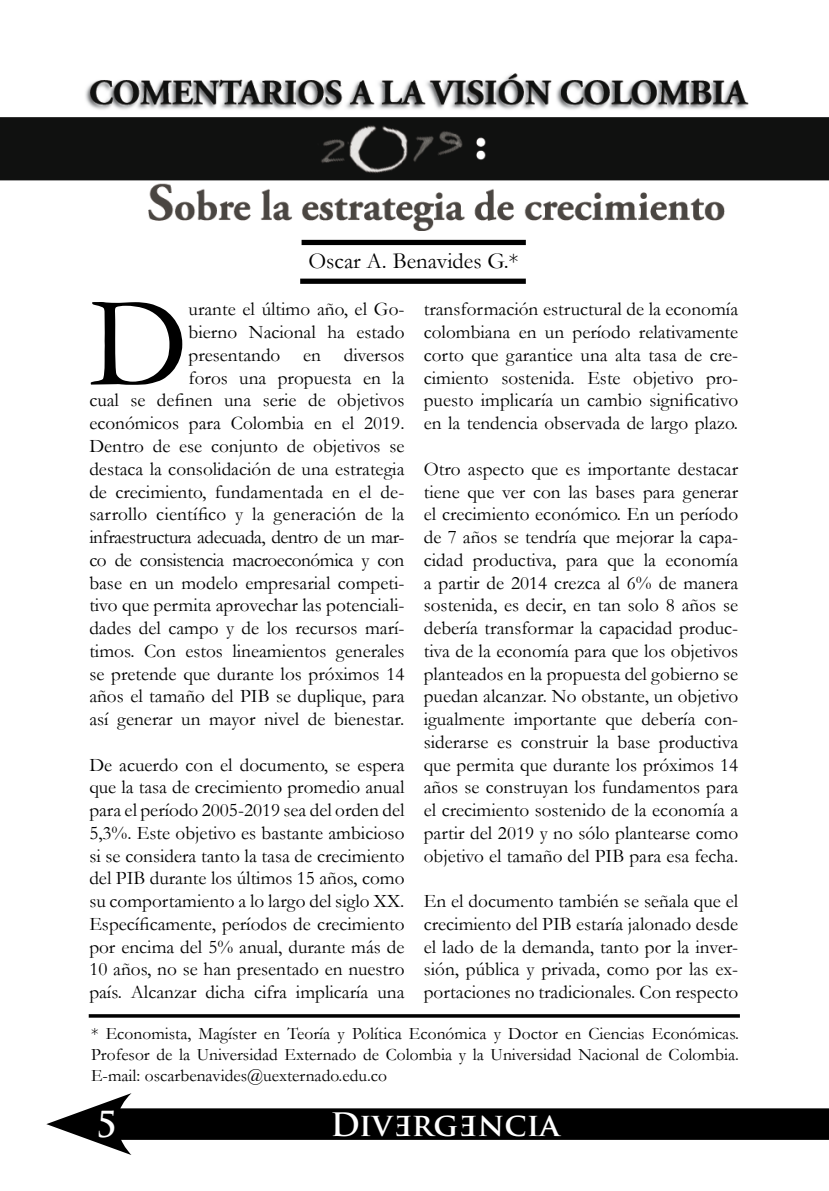
<style>
.page{position:relative;width:829px;height:1191px;background:#fff}
.page>*{position:absolute;margin:0;border:0;box-sizing:border-box;transform-origin:0 0}
.t1{font:128.62px "Garamond";color:#000}
.t2{font:700 35px "Trajan Pro";color:#fff}
.t3{font:700 31.5px "Trajan Pro";letter-spacing:.005em;color:#fff}
.t4{font:22.75px "Garamond";color:#000}
.t5{font:19.25px/22.8px "Garamond";color:#000;text-align:justify}
.t6{font:17.5px/21px "Garamond";color:#000;text-align:justify}
</style>
<div class="page">
<div style="left:99px;top:1108px;width:729px;height:31px;background:#000"></div>
<svg style="left:46px;top:1093px;width:85px;height:62px"></svg>
<hr style="left:89px;top:1014px;width:650px;height:3px;background:#000">
<div style="left:301px;top:240px;width:224px;height:5px;background:#000"></div>
<div style="left:300px;top:278px;width:225px;height:6px;background:#000"></div>
<img style="left:0;top:73px;width:828px;height:158px">
<p class="t4" style="left:308px;top:246px;width:211px">Oscar A. Benavides G.*</p>
<h1 class="t1" style="left:89px;top:257px;width:101px">D</h1>
<p class="t5" style="left:89px;top:297px;width:316px;text-align:right">urante el último año, el Go-<br>bierno Nacional ha estado<br>presentando en diversos<br>foros una propuesta en la<br>cual se definen una serie de objetivos económicos para Colombia en el 2019.<br>Dentro de ese conjunto de objetivos se destaca la consolidación de una estrategia de crecimiento, fundamentada en el de&shy;sarrollo científico y la generación de la infraestructura adecuada, dentro de un mar&shy;co de consistencia macroeconómica y con base en un modelo empresarial competi&shy;tivo que permita aprovechar las potenciali&shy;dades del campo y de los recursos marí&shy;timos. Con estos lineamientos generales se pretende que durante los próximos 14 años el tamaño del PIB se duplique, para así generar un mayor nivel de bienestar.</p>
<p class="t5" style="left:89px;top:752px;width:316px">De acuerdo con el documento, se espera que la tasa de crecimiento promedio anual para el período 2005-2019 sea del orden del 5,3%. Este objetivo es bastante ambicioso si se considera tanto la tasa de crecimiento del PIB durante los últimos 15 años, como su comportamiento a lo largo del siglo XX.<br>Específicamente, períodos de crecimiento por encima del 5% anual, durante más de 10 años, no se han presentado en nuestro país. Alcanzar dicha cifra implicaría una</p>
<p class="t5" style="left:424px;top:297px;width:316px">transformación estructural de la economía colombiana en un período relativamente corto que garantice una alta tasa de cre&shy;cimiento sostenida. Este objetivo pro&shy;puesto implicaría un cambio significativo en la tendencia observada de largo plazo.</p>
<p class="t5" style="left:424px;top:457px;width:316px">Otro aspecto que es importante destacar tiene que ver con las bases para generar el crecimiento económico. En un período de 7 años se tendría que mejorar la capa&shy;cidad productiva, para que la economía a partir de 2014 crezca al 6% de manera sostenida, es decir, en tan solo 8 años se debería transformar la capacidad produc&shy;tiva de la economía para que los objetivos planteados en la propuesta del gobierno se puedan alcanzar. No obstante, un objetivo igualmente importante que debería con&shy;siderarse es construir la base productiva que permita que durante los próximos 14 años se construyan los fundamentos para el crecimiento sostenido de la economía a partir del 2019 y no sólo plantearse como objetivo el tamaño del PIB para esa fecha.</p>
<p class="t5" style="left:424px;top:889px;width:316px">En el documento también se señala que el crecimiento del PIB estaría jalonado desde el lado de la demanda, tanto por la inver&shy;sión, pública y privada, como por las ex&shy;portaciones no tradicionales. Con respecto</p>
<p class="t6" style="left:91px;top:1022px;width:649px">* Economista, Magíster en Teoría y Política Económica y Doctor en Ciencias Económicas.<br>Profesor de la Universidad Externado de Colombia y la Universidad Nacional de Colombia.<br>E-mail: oscarbenavides@uexternado.edu.co</p>
<h2 class="t2" style="left:96px;top:1103px;width:22px">5</h2>
<h3 class="t3" style="left:330px;top:1104px;width:231px">Div rg ncia</h3>
</div>
